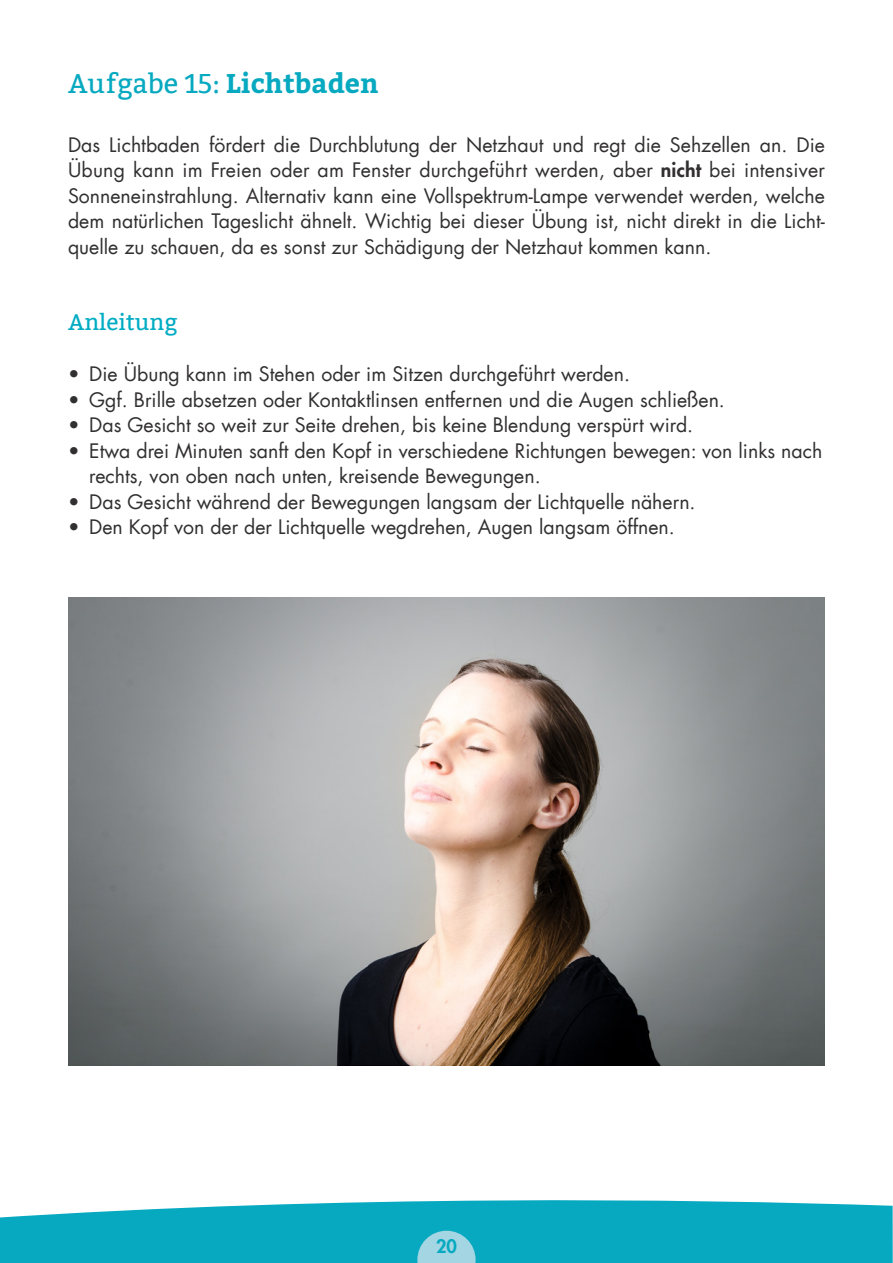
<style>
.page{position:relative;width:893px;height:1263px;background:#fff}
.page>*{position:absolute;margin:0;border:0;box-sizing:border-box;transform-origin:0 0}
.t1{font:27px "Bitter";color:#06a9c0}
.t2{font:22.5px "Bitter";color:#00acc3}
.t3{font:19.5px/25.5px "Futura Com";color:#312f30;text-align:justify}
.t4{font:800 18px "Futura Com";color:#06a9c0}
.s1{font-weight:700}
.s2{font-weight:800}
</style>
<div class="page">
<svg style="left:0;top:1200px;width:892px;height:63px;background:#18afc4"></svg>
<svg style="left:417px;top:1231px;width:59px;height:32px;background:#83ccdb"></svg>
<svg style="left:892px;top:1205px;width:1px;height:58px"></svg>
<img style="left:68px;top:597px;width:757px;height:468px">
<h1 class="t1" style="left:68px;top:68px;width:312px">Aufgabe 15: <span class="s1">Lichtbaden</span></h1>
<p class="t3" style="left:68px;top:131px;width:758px">Das Lichtbaden fördert die Durchblutung der Netzhaut und regt die Sehzellen an. Die Übung kann im Freien oder am Fenster durchgeführt werden, aber <span class="s2">nicht</span> bei intensiver Sonneneinstrahlung. Alternativ kann eine Vollspektrum-Lampe verwendet werden, welche dem natürlichen Tageslicht ähnelt. Wichtig bei dieser Übung ist, nicht direkt in die Licht&shy;quelle zu schauen, da es sonst zur Schädigung der Netzhaut kommen kann.</p>
<p class="t2" style="left:68px;top:309px;width:111px">Anleitung</p>
<p class="t3" style="left:68px;top:361px;width:563px">• Die Übung kann im Stehen oder im Sitzen durchgeführt werden.</p>
<p class="t3" style="left:68px;top:386px;width:658px">• Ggf. Brille absetzen oder Kontaktlinsen entfernen und die Augen schließen.</p>
<p class="t3" style="left:68px;top:412px;width:627px">• Das Gesicht so weit zur Seite drehen, bis keine Blendung verspürt wird.</p>
<p class="t3" style="left:89px;top:437px;width:734px;text-indent:-21px">• Etwa drei Minuten sanft den Kopf in verschiedene Richtungen bewegen: von links nach rechts, von oben nach unten, kreisende Bewegungen.</p>
<p class="t3" style="left:68px;top:488px;width:629px">• Das Gesicht während der Bewegungen langsam der Lichtquelle nähern.</p>
<p class="t3" style="left:68px;top:514px;width:608px">• Den Kopf von der der Lichtquelle wegdrehen, Augen langsam öffnen.</p>
<p class="t4" style="left:436px;top:1233px;width:22px">20</p>
</div>
